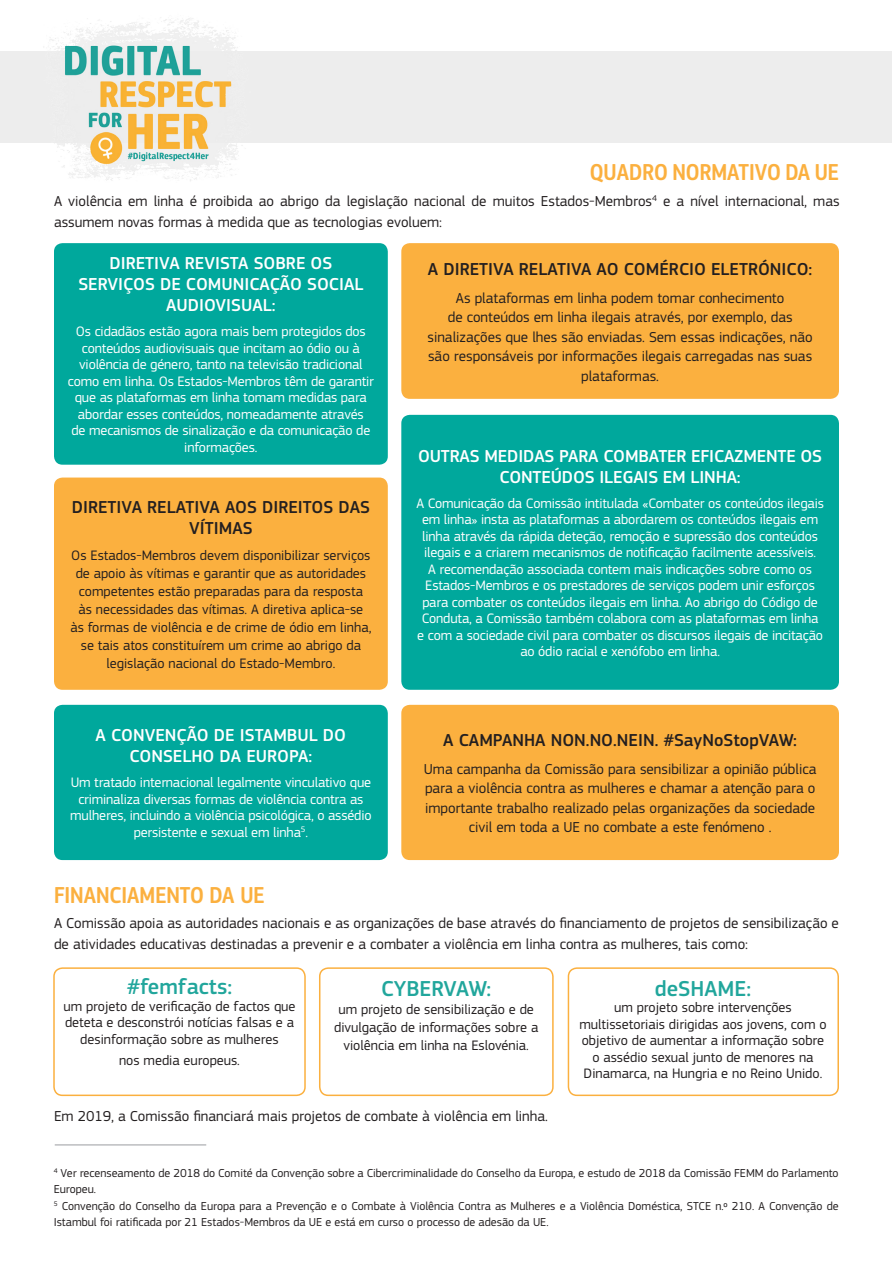
<style>
.page{position:relative;width:893px;height:1263px;background:#fff}
.page>*{position:absolute;margin:0;border:0;box-sizing:border-box;transform-origin:0 0}
.t1{font:500 24px "EC Square Sans Cond Pro";color:#fbb03f}
.Basic_box{font:500 22.5px "EC Square Sans Pro";color:#21a69c}
.Basic_box-2{font:500 18px/21px "EC Square Sans Pro";color:#fff;text-align:center}
.Basic_box-3{font:500 18px/21px "EC Square Sans Pro";color:#231f20;text-align:center}
.basic{font:15px/21px "EC Square Sans Pro";color:#231f20}
.Basic_box-4{font:15px/19.5px "EC Square Sans Pro";color:#231f20;text-align:center}
.Basic_box-5{font:14.25px/16.5px "EC Square Sans Pro";letter-spacing:-.01em;color:#fff;text-align:center}
.basic-2{font:14.25px/16.5px "EC Square Sans Pro";color:#231f20;text-align:center}
.Basic_box-6{font:14.25px/18px "EC Square Sans Pro";color:#231f20;text-align:center}
.t2{font:12px/16.5px "EC Square Sans Pro";color:#231f20}
</style>
<div class="page">
<div style="left:1px;top:51px;width:891px;height:91px;background:#ededed"></div>
<div style="left:54px;top:243px;width:334px;height:222px;background:#00a89c;border-radius:9px"></div>
<div style="left:54px;top:477px;width:334px;height:213px;background:#fbb03f;border-radius:9px"></div>
<div style="left:53px;top:967px;width:253px;height:129px;border:2px solid #fbb03f;border-radius:9px"></div>
<div style="left:319px;top:967px;width:235px;height:129px;border:2px solid #fbb03f;border-radius:9px"></div>
<div style="left:568px;top:967px;width:271px;height:129px;border:2px solid #fbb03f;border-radius:9px"></div>
<div style="left:54px;top:705px;width:334px;height:155px;background:#00a89c;border-radius:9px"></div>
<div style="left:401px;top:243px;width:438px;height:156px;background:#fbb03f;border-radius:9px"></div>
<div style="left:401px;top:415px;width:438px;height:275px;background:#00a89c;border-radius:9px"></div>
<div style="left:401px;top:705px;width:438px;height:155px;background:#fbb03f;border-radius:9px"></div>
<hr style="left:55px;top:1144px;width:151px;height:1px;background:#bcbdc0">
<img style="left:35px;top:18px;width:224px;height:163px">
<p class="t1" style="left:590px;top:158px;width:251px">QUADRO NORMATIVO DA UE</p>
<p class="basic" style="left:54px;top:191px;width:787px">A violência em linha é proibida ao abrigo da legislação nacional de muitos Estados-Membros<sup>4</sup> e a nível internacional, mas assumem novas formas à medida que as tecnologias evoluem:</p>
<p class="Basic_box-2" style="left:78px;top:253px;width:287px">DIRETIVA REVISTA SOBRE OS<br>SERVIÇOS DE COMUNICAÇÃO SOCIAL<br>AUDIOVISUAL:</p>
<p class="Basic_box-5" style="left:68px;top:324px;width:308px">Os cidadãos estão agora mais bem protegidos dos conteúdos audiovisuais que incitam ao ódio ou à violência de género, tanto na televisão tradicional como em linha. Os Estados-Membros têm de garantir que as plataformas em linha tomam medidas para abordar esses conteúdos, nomeadamente através<br>de mecanismos de sinalização e da comunicação de informações.</p>
<p class="Basic_box-3" style="left:428px;top:259px;width:386px">A DIRETIVA RELATIVA AO COMÉRCIO ELETRÓNICO:</p>
<p class="Basic_box-4" style="left:427px;top:288px;width:387px">As plataformas em linha podem tomar conhecimento<br>de conteúdos em linha ilegais através, por exemplo, das sinalizações que lhes são enviadas. Sem essas indicações, não são responsáveis por informações ilegais carregadas nas suas plataformas.</p>
<p class="Basic_box-2" style="left:418px;top:446px;width:406px">OUTRAS MEDIDAS PARA COMBATER EFICAZMENTE OS<br>CONTEÚDOS ILEGAIS EM LINHA:</p>
<p class="Basic_box-5" style="left:416px;top:495px;width:409px">A Comunicação da Comissão intitulada «Combater os conteúdos ilegais em linha» insta as plataformas a abordarem os conteúdos ilegais em linha através da rápida deteção, remoção e supressão dos conteúdos ilegais e a criarem mecanismos de notificação facilmente acessíveis.<br>A recomendação associada contem mais indicações sobre como os Estados-Membros e os prestadores de serviços podem unir esforços para combater os conteúdos ilegais em linha. Ao abrigo do Código de Conduta, a Comissão também colabora com as plataformas em linha<br>e com a sociedade civil para combater os discursos ilegais de incitação ao ódio racial e xenófobo em linha.</p>
<p class="Basic_box-3" style="left:72px;top:497px;width:300px">DIRETIVA RELATIVA AOS DIREITOS DAS<br>VÍTIMAS</p>
<p class="Basic_box-6" style="left:70px;top:546px;width:303px">Os Estados-Membros devem disponibilizar serviços de apoio às vítimas e garantir que as autoridades competentes estão preparadas para da resposta às necessidades das vítimas. A diretiva aplica-se às formas de violência e de crime de ódio em linha, se tais atos constituírem um crime ao abrigo da legislação nacional do Estado-Membro.</p>
<p class="Basic_box-2" style="left:96px;top:725px;width:252px">A CONVENÇÃO DE ISTAMBUL DO<br>CONSELHO DA EUROPA:</p>
<p class="Basic_box-5" style="left:70px;top:774px;width:303px">Um tratado internacional legalmente vinculativo que criminaliza diversas formas de violência contra as mulheres, incluindo a violência psicológica, o assédio persistente e sexual em linha<sup>5</sup>.</p>
<p class="Basic_box-3" style="left:443px;top:730px;width:355px">A CAMPANHA NON.NO.NEIN. #SayNoStopVAW:</p>
<p class="Basic_box-4" style="left:424px;top:759px;width:394px">Uma campanha da Comissão para sensibilizar a opinião pública para a violência contra as mulheres e chamar a atenção para o importante trabalho realizado pelas organizações da sociedade civil em toda a UE no combate a este fenómeno .</p>
<p class="t1" style="left:54px;top:881px;width:212px">FINANCIAMENTO DA UE</p>
<p class="basic" style="left:54px;top:912px;width:786px">A Comissão apoia as autoridades nacionais e as organizações de base através do financiamento de projetos de sensibilização e de atividades educativas destinadas a prevenir e a combater a violência em linha contra as mulheres, tais como:</p>
<p class="Basic_box" style="left:127px;top:974px;width:107px">#femfacts:</p>
<p class="basic-2" style="left:63px;top:998px;width:234px">um projeto de verificação de factos que deteta e desconstrói notícias falsas e a desinformação sobre as mulheres</p>
<p class="basic-2" style="left:119px;top:1052px;width:122px">nos media europeus.</p>
<p class="Basic_box" style="left:381px;top:975px;width:112px">CYBERVAW:</p>
<p class="basic-2" style="left:334px;top:1000px;width:206px;line-height:18px">um projeto de sensibilização e de divulgação de informações sobre a violência em linha na Eslovénia.</p>
<p class="basic" style="left:54px;top:1105px;width:495px">Em 2019, a Comissão financiará mais projetos de combate à violência em linha.</p>
<p class="Basic_box" style="left:655px;top:975px;width:98px">deSHAME:</p>
<p class="basic-2" style="left:579px;top:999px;width:249px">um projeto sobre intervenções multissetoriais dirigidas aos jovens, com o objetivo de aumentar a informação sobre o assédio sexual junto de menores na Dinamarca, na Hungria e no Reino Unido.</p>
<p class="t2" style="left:54px;top:1164px;width:786px"><sup>4</sup> Ver recenseamento de 2018 do Comité da Convenção sobre a Cibercriminalidade do Conselho da Europa, e estudo de 2018 da Comissão FEMM do Parlamento<br>Europeu.</p>
<p class="t2" style="left:54px;top:1197px;width:786px"><sup>5</sup> Convenção do Conselho da Europa para a Prevenção e o Combate à Violência Contra as Mulheres e a Violência Doméstica, STCE n.º 210. A Convenção de<br>Istambul foi ratificada por 21 Estados-Membros da UE e está em curso o processo de adesão da UE.</p>
</div>
